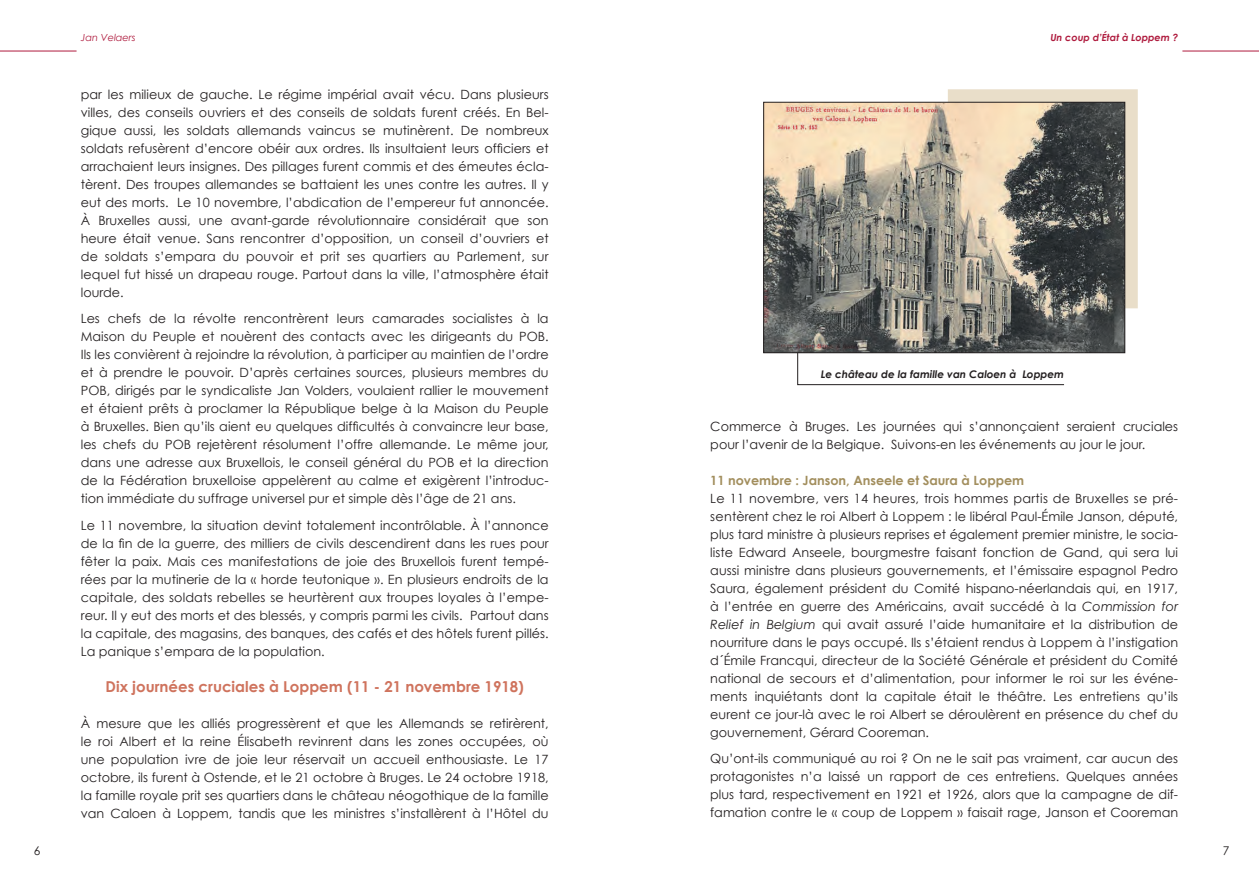
<style>
.page{position:relative;width:1259px;height:893px;background:#fff}
.page>*{position:absolute;margin:0;border:0;box-sizing:border-box;transform-origin:0 0}
.t1{font:700 15px "Century Gothic";color:#cf735d}
.t2{font:12.75px/18px "Century Gothic";color:#231f20;text-align:justify}
.t3{font:700 12.75px "Century Gothic";color:#a28e5d}
.t4{font:12px "Century Gothic";color:#231f20}
.t5{font:italic 700 10.5px "Century Gothic";color:#231f20}
.t6{font:italic 700 9.75px "Century Gothic";color:#af1b3e}
.t7{font:italic 9.75px "Century Gothic";color:#af1b3e}
.s1{font-style:italic}
</style>
<div class="page">
<svg style="left:797px;top:353px;width:267px;height:32px"></svg>
<hr style="left:1182px;top:51px;width:77px;height:1px;background:#af1b3e">
<hr style="left:0;top:51px;width:77px;height:1px;background:#af1b3e">
<svg style="left:948px;top:89px;width:189px;height:219px;background:#e4d9c5"></svg>
<img style="left:765px;top:104px;width:358px;height:247px">
<div style="left:763px;top:102px;width:362px;height:251px;border:1px solid #231f20"></div>
<p class="t7" style="left:81px;top:32px;width:56px">Jan Velaers</p>
<p class="t6" style="left:1050px;top:32px;width:129px">Un coup d’État à Loppem ?</p>
<p class="t2" style="left:81px;top:85px;width:469px">par les milieux de gauche. Le régime impérial avait vécu. Dans plusieurs villes, des conseils ouvriers et des conseils de soldats furent créés. En Bel&shy;gique aussi, les soldats allemands vaincus se mutinèrent. De nombreux soldats refusèrent d’encore obéir aux ordres. Ils insultaient leurs officiers et arrachaient leurs insignes. Des pillages furent commis et des émeutes écla&shy;tèrent. Des troupes allemandes se battaient les unes contre les autres. Il y eut des morts. Le 10 novembre, l’abdication de l’empereur fut annoncée.<br>À Bruxelles aussi, une avant-garde révolutionnaire considérait que son heure était venue. Sans rencontrer d’opposition, un conseil d’ouvriers et de soldats s’empara du pouvoir et prit ses quartiers au Parlement, sur lequel fut hissé un drapeau rouge. Partout dans la ville, l’atmosphère était lourde.</p>
<p class="t2" style="left:81px;top:310px;width:469px">Les chefs de la révolte rencontrèrent leurs camarades socialistes à la Maison du Peuple et nouèrent des contacts avec les dirigeants du POB.<br>Ils les convièrent à rejoindre la révolution, à participer au maintien de l’ordre et à prendre le pouvoir. D’après certaines sources, plusieurs membres du POB, dirigés par le syndicaliste Jan Volders, voulaient rallier le mouvement et étaient prêts à proclamer la République belge à la Maison du Peuple à Bruxelles. Bien qu’ils aient eu quelques difficultés à convaincre leur base, les chefs du POB rejetèrent résolument l’offre allemande. Le même jour, dans une adresse aux Bruxellois, le conseil général du POB et la direction de la Fédération bruxelloise appelèrent au calme et exigèrent l’introduc&shy;tion immédiate du suffrage universel pur et simple dès l’âge de 21 ans.</p>
<p class="t2" style="left:81px;top:516px;width:469px">Le 11 novembre, la situation devint totalement incontrôlable. À l’annonce de la fin de la guerre, des milliers de civils descendirent dans les rues pour fêter la paix. Mais ces manifestations de joie des Bruxellois furent tempé&shy;rées par la mutinerie de la « horde teutonique ». En plusieurs endroits de la capitale, des soldats rebelles se heurtèrent aux troupes loyales à l’empe&shy;reur. Il y eut des morts et des blessés, y compris parmi les civils. Partout dans la capitale, des magasins, des banques, des cafés et des hôtels furent pillés.<br>La panique s’empara de la population.</p>
<p class="t1" style="left:106px;top:677px;width:420px">Dix journées cruciales à Loppem (11 - 21 novembre 1918)</p>
<p class="t2" style="left:81px;top:714px;width:469px">À mesure que les alliés progressèrent et que les Allemands se retirèrent, le roi Albert et la reine Élisabeth revinrent dans les zones occupées, où une population ivre de joie leur réservait un accueil enthousiaste. Le 17 octobre, ils furent à Ostende, et le 21 octobre à Bruges. Le 24 octobre 1918, la famille royale prit ses quartiers dans le château néogothique de la famille van Caloen à Loppem, tandis que les ministres s’installèrent à l’Hôtel du</p>
<p class="t5" style="left:821px;top:367px;width:245px">Le château de la famille van Caloen à Loppem</p>
<p class="t2" style="left:710px;top:417px;width:469px">Commerce à Bruges. Les journées qui s’annonçaient seraient cruciales pour l’avenir de la Belgique. Suivons-en les événements au jour le jour.</p>
<p class="t3" style="left:710px;top:472px;width:315px">11 novembre : Janson, Anseele et Saura à Loppem</p>
<p class="t2" style="left:710px;top:489px;width:469px">Le 11 novembre, vers 14 heures, trois hommes partis de Bruxelles se pré&shy;sentèrent chez le roi Albert à Loppem : le libéral Paul-Émile Janson, député, plus tard ministre à plusieurs reprises et également premier ministre, le socia&shy;liste Edward Anseele, bourgmestre faisant fonction de Gand, qui sera lui aussi ministre dans plusieurs gouvernements, et l’émissaire espagnol Pedro Saura, également président du Comité hispano-néerlandais qui, en 1917, à l’entrée en guerre des Américains, avait succédé à la <span class="s1">Commission for Relief in Belgium</span> qui avait assuré l’aide humanitaire et la distribution de nourriture dans le pays occupé. Ils s’étaient rendus à Loppem à l’instigation d´Émile Francqui, directeur de la Société Générale et président du Comité national de secours et d’alimentation, pour informer le roi sur les événe&shy;ments inquiétants dont la capitale était le théâtre. Les entretiens qu’ils eurent ce jour-là avec le roi Albert se déroulèrent en présence du chef du gouvernement, Gérard Cooreman.</p>
<p class="t2" style="left:710px;top:749px;width:469px">Qu’ont-ils communiqué au roi ? On ne le sait pas vraiment, car aucun des protagonistes n’a laissé un rapport de ces entretiens. Quelques années plus tard, respectivement en 1921 et 1926, alors que la campagne de dif&shy;famation contre le « coup de Loppem » faisait rage, Janson et Cooreman</p>
<p class="t4" style="left:34px;top:843px;width:8px">6</p>
<p class="t4" style="left:1222px;top:843px;width:8px">7</p>
</div>
